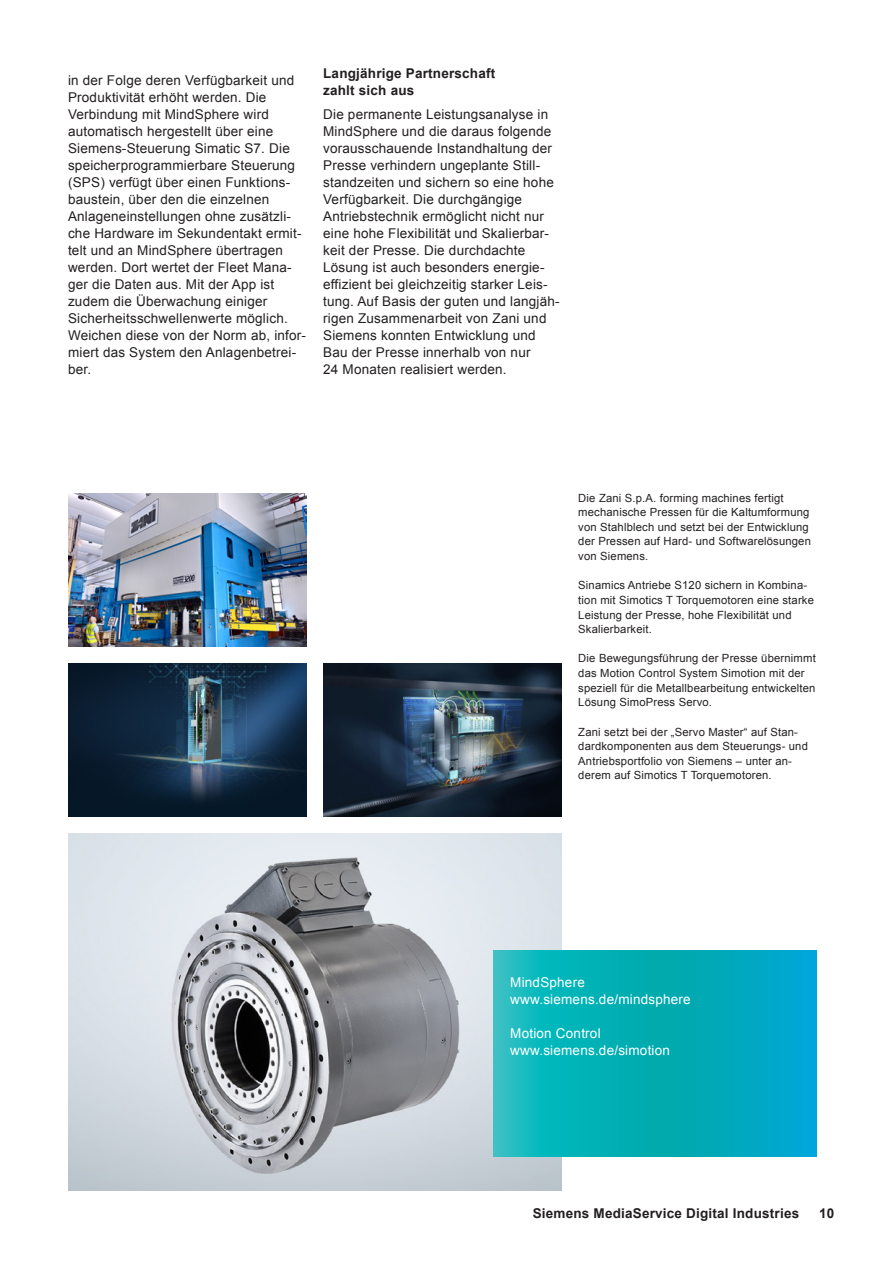
<style>
.page{position:relative;width:893px;height:1263px;background:#fff}
.page>*{position:absolute;margin:0;border:0;box-sizing:border-box;transform-origin:0 0}
.t1{font:13.5px/17px "Arial";letter-spacing:.015em;color:#231f20}
.t2{font:700 13.5px/17px "Arial";letter-spacing:.015em;color:#231f20}
.t3{font:13.5px/17px "Arial";letter-spacing:.015em;color:#fff}
.t4{font:11.25px/14.7px "Arial";letter-spacing:.015em;color:#231f20}
</style>
<div class="page">
<img style="left:68px;top:833px;width:493px;height:358px">
<svg style="left:493px;top:951px;width:323px;height:206px;background:#05aebb"></svg>
<img style="left:68px;top:663px;width:238px;height:153px">
<img style="left:68px;top:493px;width:238px;height:153px">
<img style="left:323px;top:663px;width:238px;height:153px">
<p class="t1" style="left:68px;top:72px;width:240px">in der Folge deren Verfügbarkeit und Produktivität erhöht werden. Die Verbindung mit MindSphere wird automatisch hergestellt über eine Siemens-Steuerung Simatic S7. Die speicherprogrammierbare Steuerung (SPS) verfügt über einen Funktions&shy;baustein, über den die einzelnen Anlageneinstellungen ohne zusätzli&shy;che Hardware im Sekundentakt ermit&shy;telt und an MindSphere übertragen werden. Dort wertet der Fleet Mana&shy;ger die Daten aus. Mit der App ist zudem die Überwachung einiger Sicherheitsschwellenwerte möglich.<br>Weichen diese von der Norm ab, infor&shy;miert das System den Anlagenbetrei&shy;ber.</p>
<p class="t2" style="left:323px;top:65px;width:174px">Langjährige Partnerschaft zahlt sich aus</p>
<p class="t1" style="left:323px;top:106px;width:238px">Die permanente Leistungsanalyse in MindSphere und die daraus folgende vorausschauende Instandhaltung der Presse verhindern ungeplante Still&shy;standzeiten und sichern so eine hohe Verfügbarkeit. Die durchgängige Antriebstechnik ermöglicht nicht nur eine hohe Flexibilität und Skalierbar&shy;keit der Presse. Die durchdachte Lösung ist auch besonders energie&shy;effizient bei gleichzeitig starker Leis&shy;tung. Auf Basis der guten und langjäh&shy;rigen Zusammenarbeit von Zani und Siemens konnten Entwicklung und Bau der Presse innerhalb von nur<br>24 Monaten realisiert werden.</p>
<p class="t4" style="left:578px;top:490px;width:234px">Die Zani S.p.A. forming machines fertigt mechanische Pressen für die Kaltumformung von Stahlblech und setzt bei der Entwicklung der Pressen auf Hard- und Softwarelösungen von Siemens.</p>
<p class="t4" style="left:578px;top:578px;width:237px">Sinamics Antriebe S120 sichern in Kombina&shy;tion mit Simotics T Torquemotoren eine starke Leistung der Presse, hohe Flexibilität und Skalierbarkeit.</p>
<p class="t4" style="left:578px;top:651px;width:239px">Die Bewegungsführung der Presse übernimmt das Motion Control System Simotion mit der speziell für die Metallbearbeitung entwickelten Lösung SimoPress Servo.</p>
<p class="t4" style="left:578px;top:724px;width:231px">Zani setzt bei der „Servo Master“ auf Stan&shy;dardkomponenten aus dem Steuerungs- und Antriebsportfolio von Siemens – unter an&shy;derem auf Simotics T Torquemotoren.</p>
<p class="t3" style="left:510px;top:973px;width:182px">MindSphere www.siemens.de/mindsphere</p>
<p class="t3" style="left:510px;top:1024px;width:161px">Motion Control www.siemens.de/simotion</p>
<p class="t2" style="left:533px;top:1205px;width:268px">Siemens MediaService Digital Industries</p>
<p class="t2" style="left:819px;top:1205px;width:17px">10</p>
</div>
